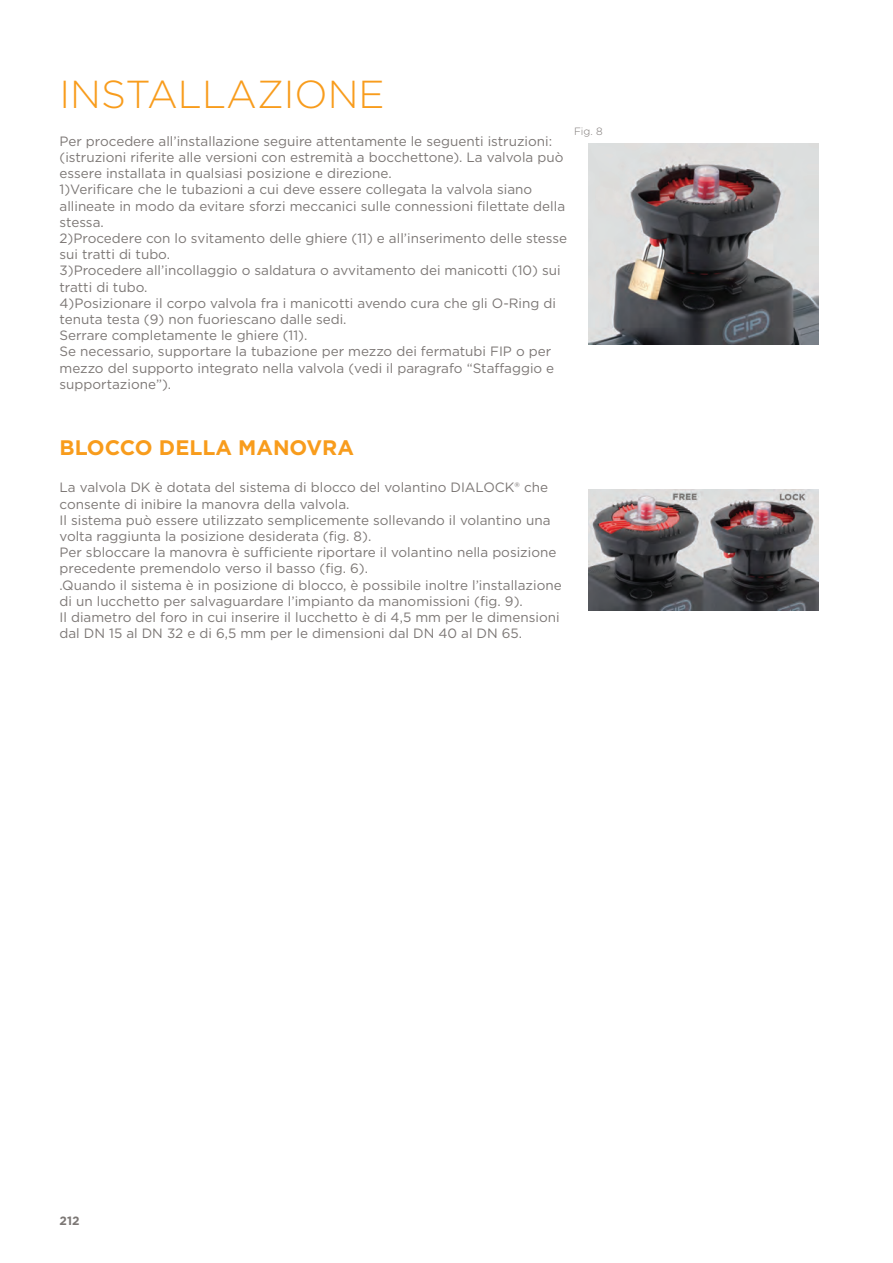
<style>
.page{position:relative;width:893px;height:1263px;background:#fff}
.page>*{position:absolute;margin:0;border:0;box-sizing:border-box;transform-origin:0 0}
.t1{font:300 39px "Gotham";color:#f89c1c}
.C-10-1-Sottotitolo{font:700 21px "Gotham";color:#f89c1c}
.C-10-1-Testo{font:13.5px/16.2px "Gotham";color:#7c7775}
.t2{font:700 12px "Gotham";color:#7c7775}
.C-9-2-Img_didascalia{font:300 10.5px "Gotham";color:#7c7775}
</style>
<div class="page">
<img style="left:589px;top:143px;width:230px;height:202px">
<img style="left:589px;top:490px;width:230px;height:120px">
<h1 class="t1" style="left:60px;top:70px;width:194px">INSTA LLAZIONE</h1>
<p class="C-10-1-Testo" style="left:60px;top:133px;width:505px">Per procedere all’installazione seguire attentamente le seguenti istruzioni: (istruzioni riferite alle versioni con estremità a bocchettone). La valvola può essere installata in qualsiasi posizione e direzione.</p>
<p class="C-10-1-Testo" style="left:60px;top:181px;width:507px">1)Verificare che le tubazioni a cui deve essere collegata la valvola siano allineate in modo da evitare sforzi meccanici sulle connessioni filettate della stessa.</p>
<p class="C-10-1-Testo" style="left:60px;top:230px;width:509px">2)Procedere con lo svitamento delle ghiere (11) e all’inserimento delle stesse sui tratti di tubo.</p>
<p class="C-10-1-Testo" style="left:60px;top:262px;width:503px">3)Procedere all’incollaggio o saldatura o avvitamento dei manicotti (10) sui tratti di tubo.</p>
<p class="C-10-1-Testo" style="left:60px;top:295px;width:498px">4)Posizionare il corpo valvola fra i manicotti avendo cura che gli O-Ring di tenuta testa (9) non fuoriescano dalle sedi.</p>
<p class="C-10-1-Testo" style="left:60px;top:327px;width:249px">Serrare completamente le ghiere (11).</p>
<p class="C-10-1-Testo" style="left:60px;top:343px;width:496px">Se necessario, supportare la tubazione per mezzo dei fermatubi FIP o per mezzo del supporto integrato nella valvola (vedi il paragrafo “Staffaggio e supportazione”).</p>
<p class="C-9-2-Img_didascalia" style="left:574px;top:124px;width:30px">Fig. 8</p>
<p class="C-10-1-Sottotitolo" style="left:60px;top:434px;width:296px">BLOCCO DELLA MANOVRA</p>
<p class="C-10-1-Testo" style="left:60px;top:479px;width:490px">La valvola DK è dotata del sistema di blocco del volantino DIALOCK® che consente di inibire la manovra della valvola.</p>
<p class="C-10-1-Testo" style="left:60px;top:512px;width:492px">Il sistema può essere utilizzato semplicemente sollevando il volantino una volta raggiunta la posizione desiderata (fig. 8).</p>
<p class="C-10-1-Testo" style="left:60px;top:544px;width:498px">Per sbloccare la manovra è sufficiente riportare il volantino nella posizione precedente premendolo verso il basso (fig. 6).</p>
<p class="C-10-1-Testo" style="left:60px;top:576px;width:504px">.Quando il sistema è in posizione di blocco, è possibile inoltre l’installazione di un lucchetto per salvaguardare l’impianto da manomissioni (fig. 9).</p>
<p class="C-10-1-Testo" style="left:60px;top:609px;width:502px">Il diametro del foro in cui inserire il lucchetto è di 4,5 mm per le dimensioni dal DN 15 al DN 32 e di 6,5 mm per le dimensioni dal DN 40 al DN 65.</p>
<p class="t2" style="left:60px;top:1212px;width:22px">212</p>
</div>
